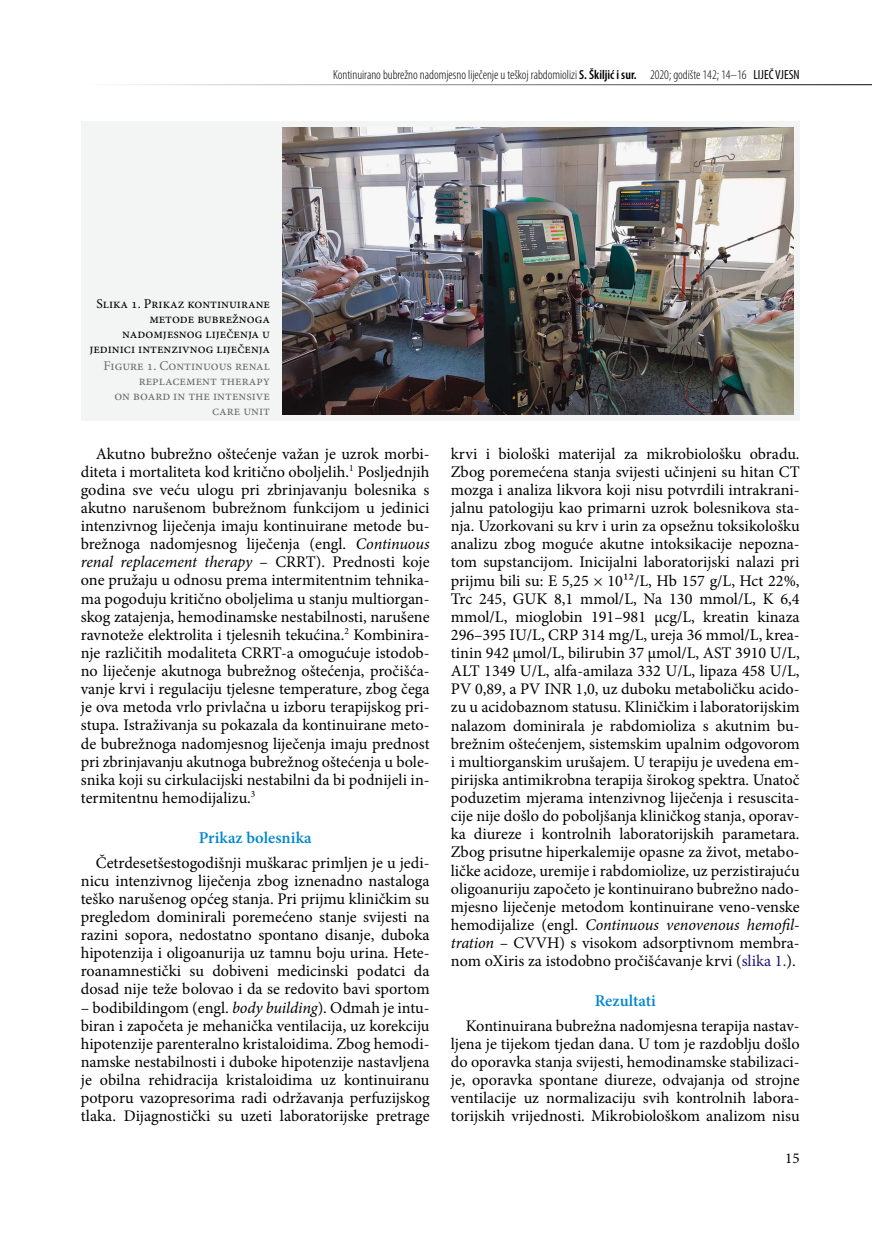
<style>
.page{position:relative;width:872px;height:1234px;background:#fff}
.page>*{position:absolute;margin:0;border:0;box-sizing:border-box;transform-origin:0 0}
.t1{font:600 16.5px "Minion Pro";color:#0087d1}
.t2{font:16.2px/18.1px "Minion Pro";color:#000;text-align:justify}
.t3{font:15px "Minion Pro";color:#000}
.t4{font:13.5px/15px "Minion Pro";color:#000;text-align:right}
.t5{font:13.5px/15px "Minion Pro";color:#6d6d6e;text-align:right}
.t6{font:300 condensed 13.2px "Myriad Pro";color:#000}
.s1{font-weight:600}
.s2{font-weight:400}
.s3{font-style:italic}
.s4{color:#231177}
</style>
<div class="page">
<hr style="left:81px;top:84px;width:791px;height:1px;background:#000">
<div style="left:81px;top:121px;width:718px;height:300px;background:#f3f4f4"></div>
<img style="left:283px;top:128px;width:510px;height:286px">
<p class="t6" style="left:333px;top:67px;width:468px">Kontinuirano bubrežno nadomjesno liječenje u teškoj rabdomiolizi <span class="s1">S. Škiljić i sur.</span> 2020; godište 142; 14–16 <span class="s2">LIJEČ VJESN</span></p>
<p class="t4" style="left:89px;top:296px;width:182px">Slika 1. Prikaz kontinuirane metode bubrežnoga nadomjesnog liječenja u jedinici intenzivnog liječenja</p>
<p class="t5" style="left:104px;top:358px;width:168px">Figure 1. Continuous renal replacement therapy<br>on board in the intensive care unit</p>
<p class="t2" style="left:81px;top:444px;width:350px;text-indent:15px">Akutno bubrežno oštećenje važan je uzrok morbi&shy;diteta i mortaliteta kod kritično oboljelih.<sup>1</sup> Posljednjih godina sve veću ulogu pri zbrinjavanju bolesnika s akutno narušenom bubrežnom funkcijom u jedinici intenzivnog liječenja imaju kontinuirane metode bu&shy;brežnoga nadomjesnog liječenja (engl. <span class="s3">Continuous renal replacement therapy</span> – CRRT). Prednosti koje one pružaju u odnosu prema intermitentnim tehnika&shy;ma pogoduju kritično oboljelima u stanju multiorgan&shy;skog zatajenja, hemodinamske nestabilnosti, narušene ravnoteže elektrolita i tjelesnih tekućina.<sup>2</sup> Kombinira&shy;nje različitih modaliteta CRRT-a omogućuje istodob&shy;no liječenje akutnoga bubrežnog oštećenja, pročišća&shy;vanje krvi i regulaciju tjelesne temperature, zbog čega je ova metoda vrlo privlačna u izboru terapijskog pri&shy;stupa. Istraživanja su pokazala da kontinuirane meto&shy;de bubrežnoga nadomjesnog liječenja imaju prednost pri zbrinjavanju akutnoga bubrežnog oštećenja u bole&shy;snika koji su cirkulacijski nestabilni da bi podnijeli in&shy;termitentnu hemodijalizu.<sup>3</sup></p>
<p class="t1" style="left:199px;top:825px;width:114px">Prikaz bolesnika</p>
<p class="t2" style="left:81px;top:853px;width:350px;text-indent:15px">Četrdesetšestogodišnji muškarac primljen je u jedi&shy;nicu intenzivnog liječenja zbog iznenadno nastaloga teško narušenog općeg stanja. Pri prijmu kliničkim su pregledom dominirali poremećeno stanje svijesti na razini sopora, nedostatno spontano disanje, duboka hipotenzija i oligoanurija uz tamnu boju urina. Hete&shy;roanamnestički su dobiveni medicinski podatci da dosad nije teže bolovao i da se redovito bavi sportom</p>
<p class="t2" style="left:81px;top:998px;width:350px">– bodibildingom (engl. <span class="s3">body building</span>). Odmah je intu&shy;biran i započeta je mehanička ventilacija, uz korekciju hipotenzije parenteralno kristaloidima. Zbog hemodi&shy;namske nestabilnosti i duboke hipotenzije nastavljena je obilna rehidracija kristaloidima uz kontinuiranu potporu vazopresorima radi održavanja perfuzijskog tlaka. Dijagnostički su uzeti laboratorijske pretrage</p>
<p class="t2" style="left:451px;top:444px;width:350px">krvi i biološki materijal za mikrobiološku obradu.<br>Zbog poremećena stanja svijesti učinjeni su hitan CT mozga i analiza likvora koji nisu potvrdili intrakrani&shy;jalnu patologiju kao primarni uzrok bolesnikova sta&shy;nja. Uzorkovani su krv i urin za opsežnu toksikološku analizu zbog moguće akutne intoksikacije nepozna&shy;tom supstancijom. Inicijalni laboratorijski nalazi pri prijmu bili su: E 5,25 × 10¹²/L, Hb 157 g/L, Hct 22%, Trc 245, GUK 8,1 mmol/L, Na 130 mmol/L, K 6,4 mmol/L, mioglobin 191–981 μcg/L, kreatin kinaza 296–395 IU/L, CRP 314 mg/L, ureja 36 mmol/L, krea&shy;tinin 942 μmol/L, bilirubin 37 μmol/L, AST 3910 U/L, ALT 1349 U/L, alfa-amilaza 332 U/L, lipaza 458 U/L, PV 0,89, a PV INR 1,0, uz duboku metaboličku acido&shy;zu u acidobaznom statusu. Kliničkim i laboratorijskim nalazom dominirala je rabdomioliza s akutnim bu&shy;brežnim oštećenjem, sistemskim upalnim odgovorom i multiorganskim urušajem. U terapiju je uvedena em&shy;pirijska antimikrobna terapija širokog spektra. Unatoč poduzetim mjerama intenzivnog liječenja i resuscita&shy;cije nije došlo do poboljšanja kliničkog stanja, oporav&shy;ka diureze i kontrolnih laboratorijskih parametara.<br>Zbog prisutne hiperkalemije opasne za život, metabo&shy;ličke acidoze, uremije i rabdomiolize, uz perzistirajuću oligoanuriju započeto je kontinuirano bubrežno nado&shy;mjesno liječenje metodom kontinuirane veno-venske hemodijalize (engl. <span class="s3">Continuous venovenous hemofil&shy;tration</span> – CVVH) s visokom adsorptivnom membra&shy;nom oXiris za istodobno pročišćavanje krvi (<span class="s4">slika 1.</span>).</p>
<p class="t1" style="left:594px;top:988px;width:63px">Rezultati</p>
<p class="t2" style="left:451px;top:1016px;width:350px;text-indent:15px">Kontinuirana bubrežna nadomjesna terapija nastav&shy;ljena je tijekom tjedan dana. U tom je razdoblju došlo do oporavka stanja svijesti, hemodinamske stabilizaci&shy;je, oporavka spontane diureze, odvajanja od strojne ventilacije uz normalizaciju svih kontrolnih labora&shy;torijskih vrijednosti. Mikrobiološkom analizom nisu</p>
<p class="t3" style="left:785px;top:1147px;width:16px">15</p>
</div>
